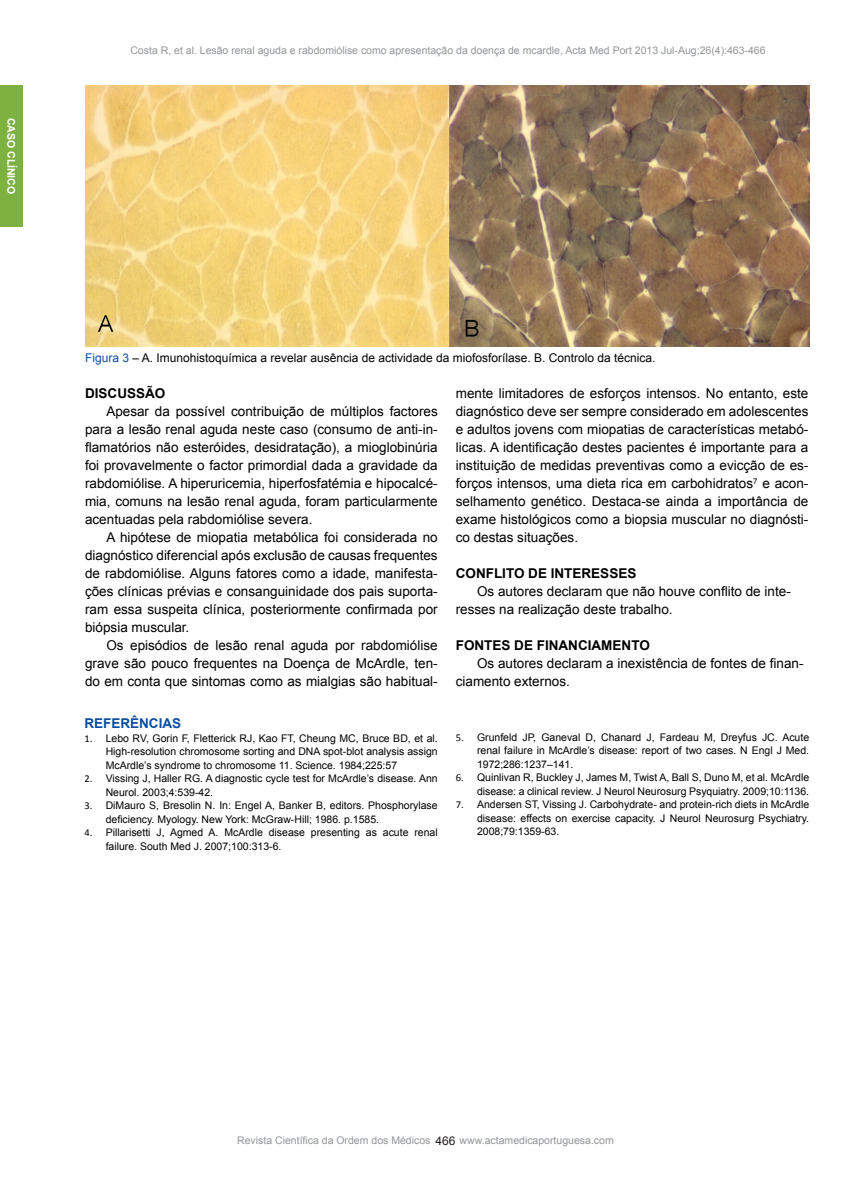
<style>
.page{position:relative;width:851px;height:1191px;background:#fff}
.page>*{position:absolute;margin:0;border:0;box-sizing:border-box;transform-origin:0 0}
.t1{font:13.5px/18px "Arial";color:#000;text-align:justify}
.t2{font:700 13.5px "Arial";color:#000}
.t3{font:700 13.5px "Arial";color:#0d4da1}
.t4{font:12px "Arial";color:#000}
.t5{font:12px "Arial";color:#231f20}
.t6{font:10.5px/13.5px "Arial";color:#000;text-align:justify}
.t7{font:10.5px "Arial";color:#939598}
.t8{font:700 10.5px "Arial";color:#fff}
.s1{color:#0d4da1}
.s2{font-family:"Calibri"}
</style>
<div class="page">
<div style="left:0;top:85px;width:23px;height:142px;background:#7db241"></div>
<img style="left:85px;top:86px;width:724px;height:260px">
<p class="t8" style="left:19px;top:118px;width:78px;rotate:90deg">CASO CLÍNICO</p>
<p class="t7" style="left:130px;top:43px;width:637px">Costa R, et al. Lesão renal aguda e rabdomiólise como apresentação da doença de mcardle, Acta Med Port 2013 Jul-Aug;26(4):463-466</p>
<p class="t4" style="left:85px;top:349px;width:572px"><span class="s1">Figura 3</span> – A. Imunohistoquímica a revelar ausência de actividade da miofosforílase. B. Controlo da técnica.</p>
<p class="t1" style="left:456px;top:384px;width:354px">mente limitadores de esforços intensos. No entanto, este diagnóstico deve ser sempre considerado em adolescentes e adultos jovens com miopatias de características metabó&shy;licas. A identificação destes pacientes é importante para a instituição de medidas preventivas como a evicção de es&shy;forços intensos, uma dieta rica em carbohidratos<sup>7</sup> e acon&shy;selhamento genético. Destaca-se ainda a importância de exame histológicos como a biopsia muscular no diagnósti&shy;co destas situações.</p>
<p class="t2" style="left:456px;top:564px;width:182px">CONFLITO DE INTERESSES</p>
<p class="t1" style="left:456px;top:582px;width:336px;text-indent:21px">Os autores declaram que não houve conflito de inte&shy;resses na realização deste trabalho.</p>
<p class="t2" style="left:456px;top:636px;width:196px">FONTES DE FINANCIAMENTO</p>
<p class="t1" style="left:456px;top:654px;width:349px;text-indent:21px">Os autores declaram a inexistência de fontes de finan&shy;ciamento externos.</p>
<p class="t3" style="left:84px;top:714px;width:98px">REFERÊNCIAS</p>
<p class="t6" style="left:106px;top:731px;width:333px;text-indent:-21px"><span class="s2">1.</span> Lebo RV, Gorin F, Fletterick RJ, Kao FT, Cheung MC, Bruce BD, et al.<br>High-resolution chromosome sorting and DNA spot-blot analysis assign McArdle’s syndrome to chromosome 11. Science. 1984;225:57</p>
<p class="t6" style="left:106px;top:771px;width:333px;text-indent:-21px"><span class="s2">2.</span> Vissing J, Haller RG. A diagnostic cycle test for McArdle’s disease. Ann<br>Neurol. 2003;4:539-42.</p>
<p class="t6" style="left:106px;top:798px;width:333px;text-indent:-21px"><span class="s2">3.</span> DiMauro S, Bresolin N. In: Engel A, Banker B, editors. Phosphorylase deficiency. Myology. New York: McGraw-Hill; 1986. p.1585.</p>
<p class="t6" style="left:106px;top:825px;width:333px;text-indent:-21px"><span class="s2">4.</span> Pillarisetti J, Agmed A. McArdle disease presenting as acute renal failure. South Med J. 2007;100:313-6.</p>
<p class="t2" style="left:85px;top:384px;width:82px">DISCUSSÃO</p>
<p class="t1" style="left:85px;top:402px;width:354px;text-indent:21px">Apesar da possível contribuição de múltiplos factores para a lesão renal aguda neste caso (consumo de anti-in&shy;flamatórios não esteróides, desidratação), a mioglobinúria foi provavelmente o factor primordial dada a gravidade da rabdomiólise. A hiperuricemia, hiperfosfatémia e hipocalcé&shy;mia, comuns na lesão renal aguda, foram particularmente acentuadas pela rabdomiólise severa.</p>
<p class="t1" style="left:85px;top:528px;width:354px;text-indent:21px">A hipótese de miopatia metabólica foi considerada no diagnóstico diferencial após exclusão de causas frequentes de rabdomiólise. Alguns fatores como a idade, manifesta&shy;ções clínicas prévias e consanguinidade dos pais suporta&shy;ram essa suspeita clínica, posteriormente confirmada por biópsia muscular.</p>
<p class="t1" style="left:85px;top:636px;width:354px;text-indent:21px">Os episódios de lesão renal aguda por rabdomiólise grave são pouco frequentes na Doença de McArdle, ten&shy;do em conta que sintomas como as mialgias são habitual-</p>
<p class="t6" style="left:477px;top:730px;width:334px;text-indent:-21px"><span class="s2">5.</span> Grunfeld JP, Ganeval D, Chanard J, Fardeau M, Dreyfus JC. Acute renal failure in McArdle’s disease: report of two cases. N Engl J Med.<br>1972;286:1237–141.</p>
<p class="t6" style="left:456px;top:771px;width:355px;text-align:right"><span class="s2">6.</span> Quinlivan R, Buckley J, James M, Twist A, Ball S, Duno M, et al. McArdle disease: a clinical review. J Neurol Neurosurg Psyquiatry. 2009;10:1136.</p>
<p class="t6" style="left:477px;top:798px;width:334px;text-indent:-21px"><span class="s2">7.</span> Andersen ST, Vissing J. Carbohydrate- and protein-rich diets in McArdle disease: effects on exercise capacity. J Neurol Neurosurg Psychiatry.<br>2008;79:1359-63.</p>
<p class="t5" style="left:435px;top:1132px;width:22px">466</p>
<p class="t7" style="left:237px;top:1133px;width:195px">Revista Científica da Ordem dos Médicos</p>
<p class="t7" style="left:459px;top:1133px;width:156px">www.actamedicaportuguesa.com</p>
</div>
